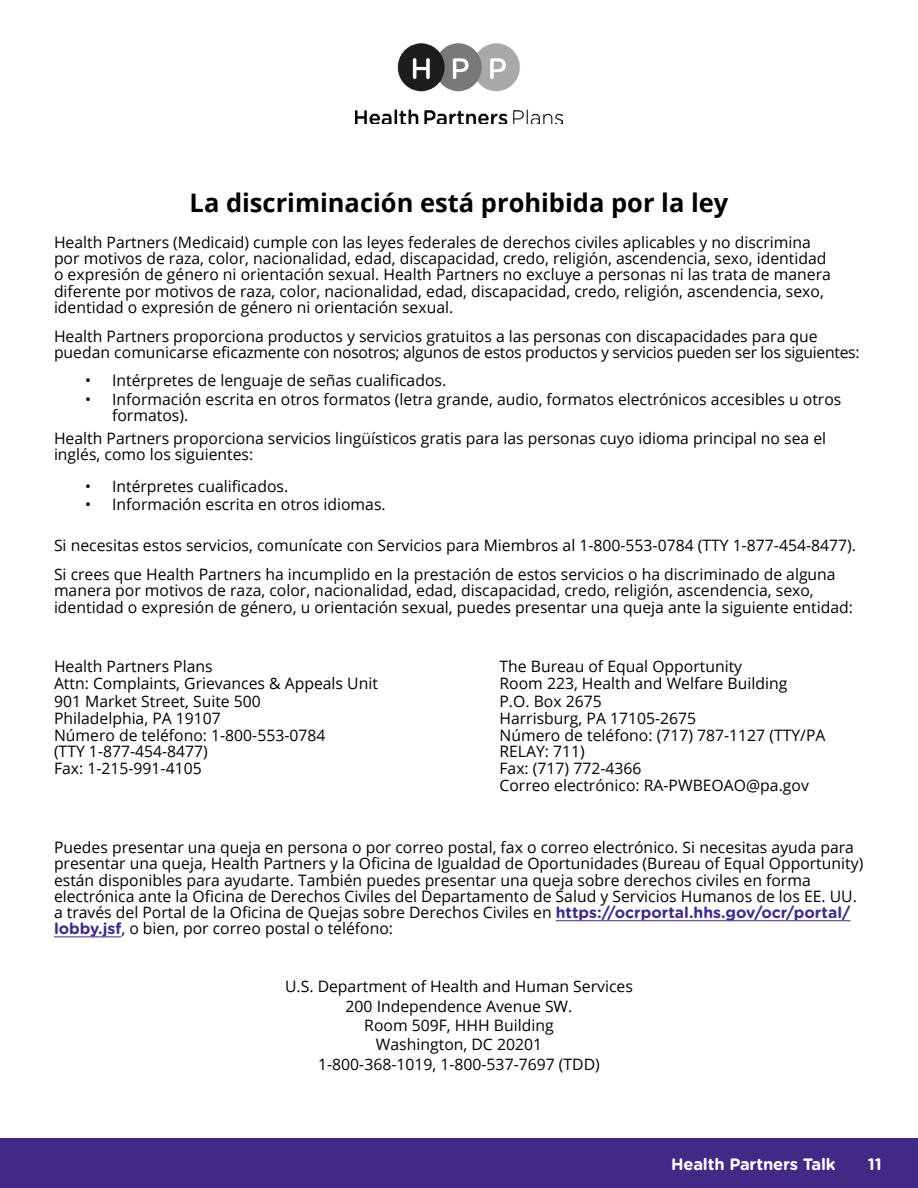
<style>
.page{position:relative;width:918px;height:1188px;background:#fff}
.page>*{position:absolute;margin:0;border:0;box-sizing:border-box;transform-origin:0 0}
.t1{font:700 25.5px "Open Sans";color:#000}
.t2{font:700 16.5px "Gotham Rounded";letter-spacing:-.01em;color:#fff}
.t3{font:15.75px/16.2px "Open Sans";color:#000}
.s1{font-family:"Gotham Rounded";font-weight:700;color:#402a86}
</style>
<div class="page">
<div style="left:0;top:1138px;width:918px;height:50px;background:#412a86"></div>
<img style="left:355px;top:43px;width:208px;height:80px">
<hr style="left:556px;top:920px;width:295px;height:1px;background:#402a86">
<hr style="left:54px;top:937px;width:67px;height:1px;background:#402a86">
<h1 class="t1" style="left:190px;top:184px;width:540px">La discriminación está prohibida por la ley</h1>
<p class="t3" style="left:54px;top:234px;width:778px">Health Partners (Medicaid) cumple con las leyes federales de derechos civiles aplicables y no discrimina por motivos de raza, color, nacionalidad, edad, discapacidad, credo, religión, ascendencia, sexo, identidad o expresión de género ni orientación sexual. Health Partners no excluye a personas ni las trata de manera diferente por motivos de raza, color, nacionalidad, edad, discapacidad, credo, religión, ascendencia, sexo, identidad o expresión de género ni orientación sexual.</p>
<p class="t3" style="left:54px;top:328px;width:807px">Health Partners proporciona productos y servicios gratuitos a las personas con discapacidades para que puedan comunicarse eficazmente con nosotros; algunos de estos productos y servicios pueden ser los siguientes:</p>
<p class="t3" style="left:85px;top:372px;width:363px">• Intérpretes de lenguaje de señas cualificados.</p>
<p class="t3" style="left:112px;top:390px;width:731px;text-indent:-27px">• Información escrita en otros formatos (letra grande, audio, formatos electrónicos accesibles u otros formatos).</p>
<p class="t3" style="left:54px;top:430px;width:774px">Health Partners proporciona servicios lingüísticos gratis para las personas cuyo idioma principal no sea el inglés, como los siguientes:</p>
<p class="t3" style="left:85px;top:478px;width:205px">• Intérpretes cualificados.</p>
<p class="t3" style="left:85px;top:496px;width:302px">• Información escrita en otros idiomas.</p>
<p class="t3" style="left:54px;top:530px;width:804px;line-height:29.7px">Si necesitas estos servicios, comunícate con Servicios para Miembros al 1-800-553-0784 (TTY 1-877-454-8477).<br>Si crees que Health Partners ha incumplido en la prestación de estos servicios o ha discriminado de alguna</p>
<p class="t3" style="left:54px;top:582px;width:800px">manera por motivos de raza, color, nacionalidad, edad, discapacidad, credo, religión, ascendencia, sexo, identidad o expresión de género, u orientación sexual, puedes presentar una queja ante la siguiente entidad:</p>
<p class="t3" style="left:54px;top:658px;width:325px;line-height:17px">Health Partners Plans<br>Attn: Complaints, Grievances &amp; Appeals Unit<br>901 Market Street, Suite 500<br>Philadelphia, PA 19107<br>Número de teléfono: 1-800-553-0784<br>(TTY 1-877-454-8477)<br>Fax: 1-215-991-4105</p>
<p class="t3" style="left:500px;top:657px;width:327px;line-height:17.1px">The Bureau of Equal Opportunity<br>Room 223, Health and Welfare Building<br>P.O. Box 2675<br>Harrisburg, PA 17105-2675<br>Número de teléfono: (717) 787-1127 (TTY/PA<br>RELAY: 711)<br>Fax: (717) 772-4366<br>Correo electrónico: RA-PWBEOAO@pa.gov</p>
<p class="t3" style="left:54px;top:839px;width:811px">Puedes presentar una queja en persona o por correo postal, fax o correo electrónico. Si necesitas ayuda para presentar una queja, Health Partners y la Oficina de Igualdad de Oportunidades (Bureau of Equal Opportunity) están disponibles para ayudarte. También puedes presentar una queja sobre derechos civiles en forma electrónica ante la Oficina de Derechos Civiles del Departamento de Salud y Servicios Humanos de los EE. UU. a través del Portal de la Oficina de Quejas sobre Derechos Civiles en <span class="s1">https://ocrportal.hhs.gov/ocr/portal/ lobby.jsf</span>, o bien, por correo postal o teléfono:</p>
<p class="t3" style="left:285px;top:976px;width:349px;line-height:19.4px;text-align:center">U.S. Department of Health and Human Services<br>200 Independence Avenue SW.<br>Room 509F, HHH Building<br>Washington, DC 20201<br>1-800-368-1019, 1-800-537-7697 (TDD)</p>
<p class="t2" style="left:671px;top:1152px;width:166px">Health Partners Talk</p>
<p class="t2" style="left:868px;top:1152px;width:15px">11</p>
</div>
